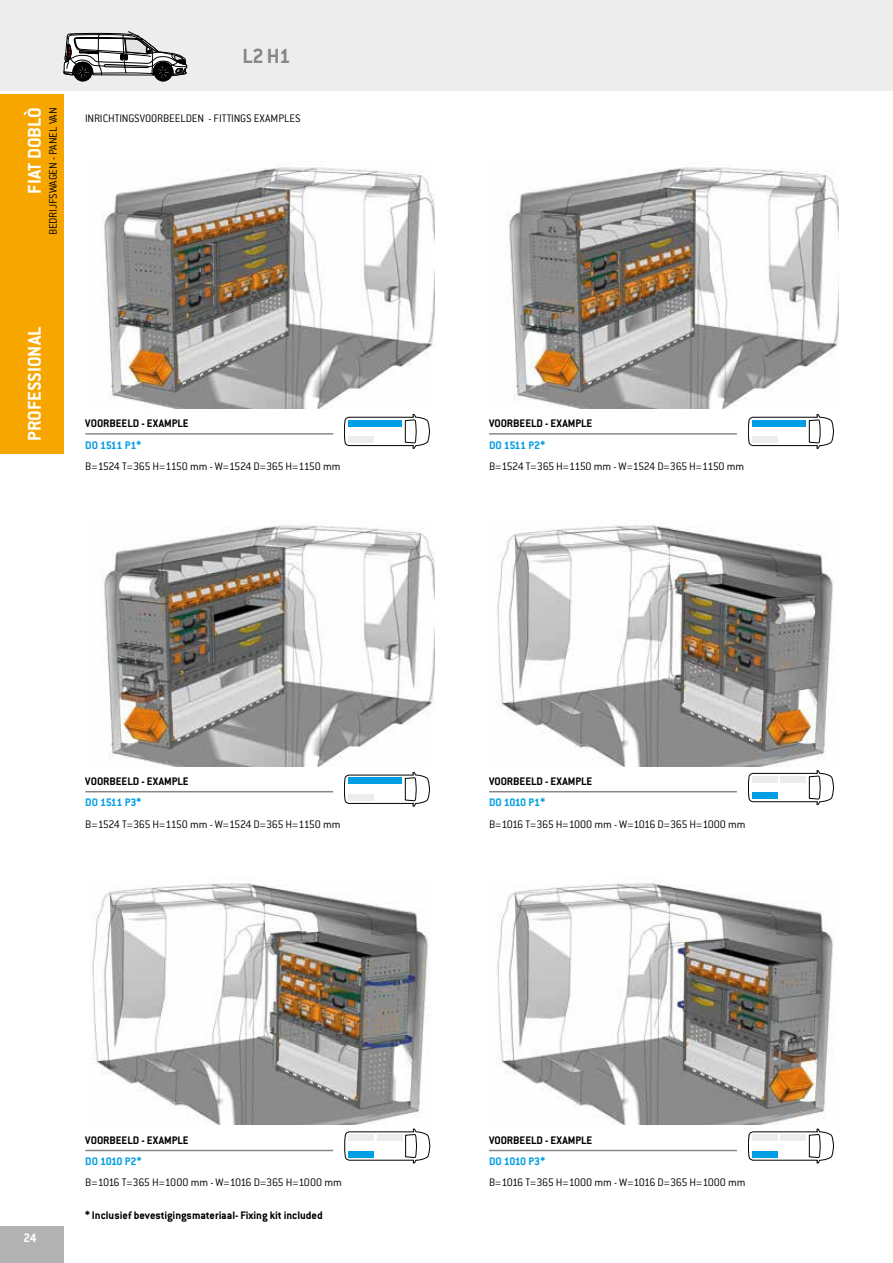
<style>
.page{position:relative;width:893px;height:1263px;background:#fff}
.page>*{position:absolute;margin:0;border:0;box-sizing:border-box;transform-origin:0 0}
.t1{font:700 22.5px "Conduit ITC Pro";color:#878786}
.t2{font:700 20.25px "Conduit ITC Pro";color:#fff}
.t3{font:700 13.5px "Conduit ITC Pro";color:#fff}
.t4{font:300 12px "Conduit ITC Pro";letter-spacing:-.06em;color:#000}
.t5{font:700 12px "Conduit ITC Pro";color:#000}
.t6{font:700 12px "Conduit ITC Pro";letter-spacing:-.045em;color:#009ee4}
.t7{font:300 12px "Conduit ITC Pro";letter-spacing:-.025em;color:#000}
.t8{font:300 12px "Conduit ITC Pro";letter-spacing:-.005em;color:#000}
</style>
<div class="page">
<div style="left:0;top:0;width:893px;height:90px;background:#ededed"></div>
<div style="left:0;top:1226px;width:64px;height:37px;background:#b2b2b2"></div>
<div style="left:0;top:95px;width:64px;height:359px;background:#f7a600"></div>
<svg style="left:344px;top:414px;width:86px;height:35px"></svg>
<div style="left:348px;top:420px;width:54px;height:6px;background:#009ee4"></div>
<div style="left:348px;top:437px;width:26px;height:6px;background:#ededed"></div>
<svg style="left:344px;top:772px;width:86px;height:34px"></svg>
<div style="left:348px;top:778px;width:54px;height:6px;background:#009ee4"></div>
<div style="left:348px;top:794px;width:26px;height:7px;background:#ededed"></div>
<svg style="left:748px;top:414px;width:86px;height:35px"></svg>
<div style="left:752px;top:420px;width:54px;height:6px;background:#009ee4"></div>
<div style="left:752px;top:437px;width:26px;height:6px;background:#ededed"></div>
<svg style="left:748px;top:1129px;width:86px;height:34px"></svg>
<div style="left:780px;top:1134px;width:26px;height:7px;background:#ededed"></div>
<div style="left:752px;top:1134px;width:26px;height:7px;background:#ededed"></div>
<div style="left:752px;top:1151px;width:26px;height:6px;background:#009ee4"></div>
<svg style="left:344px;top:1129px;width:86px;height:34px"></svg>
<div style="left:377px;top:1134px;width:25px;height:7px;background:#ededed"></div>
<div style="left:349px;top:1134px;width:25px;height:7px;background:#ededed"></div>
<div style="left:349px;top:1151px;width:25px;height:6px;background:#009ee4"></div>
<svg style="left:748px;top:770px;width:86px;height:35px"></svg>
<div style="left:780px;top:776px;width:26px;height:6px;background:#ededed"></div>
<div style="left:752px;top:776px;width:26px;height:6px;background:#ededed"></div>
<div style="left:752px;top:793px;width:26px;height:6px;background:#009ee4"></div>
<img style="left:92px;top:883px;width:336px;height:241px">
<img style="left:104px;top:525px;width:330px;height:241px">
<img style="left:104px;top:167px;width:330px;height:241px">
<img style="left:497px;top:883px;width:336px;height:241px">
<img style="left:497px;top:525px;width:336px;height:241px">
<img style="left:509px;top:167px;width:330px;height:241px">
<svg style="left:64px;top:31px;width:123px;height:50px"></svg>
<hr style="left:489px;top:433px;width:248px;height:2px;background:#878786">
<hr style="left:489px;top:791px;width:248px;height:1px;background:#878786">
<hr style="left:489px;top:1150px;width:248px;height:1px;background:#878786">
<hr style="left:85px;top:433px;width:248px;height:2px;background:#878786">
<hr style="left:85px;top:791px;width:248px;height:1px;background:#878786">
<hr style="left:85px;top:1150px;width:248px;height:1px;background:#878786">
<h1 class="t1" style="left:243px;top:44px;width:50px">L2 H1</h1>
<h2 class="t2" style="left:24px;top:194px;width:88px;rotate:-90deg">FIAT DOBLÒ</h2>
<p class="t8" style="left:48px;top:235px;width:129px;rotate:-90deg">BEDRIJFSWAGEN - PANEL VAN</p>
<p class="t7" style="left:85px;top:114px;width:217px">INRICHTINGSVOORBEELDEN - FITTINGS EXAMPLES</p>
<h2 class="t2" style="left:24px;top:441px;width:116px;rotate:-90deg">PROFESSIONAL</h2>
<p class="t5" style="left:85px;top:417px;width:105px">VOORBEELD - EXAMPLE</p>
<p class="t6" style="left:85px;top:439px;width:58px">DO 1511 P1*</p>
<p class="t4" style="left:85px;top:461px;width:257px">B=1524 T=365 H=1150 mm - W=1524 D=365 H=1150 mm</p>
<p class="t5" style="left:85px;top:775px;width:105px">VOORBEELD - EXAMPLE</p>
<p class="t6" style="left:85px;top:796px;width:58px">DO 1511 P3*</p>
<p class="t4" style="left:85px;top:819px;width:257px">B=1524 T=365 H=1150 mm - W=1524 D=365 H=1150 mm</p>
<p class="t3" style="left:23px;top:1230px;width:15px">24</p>
<p class="t5" style="left:85px;top:1134px;width:105px">VOORBEELD - EXAMPLE</p>
<p class="t6" style="left:85px;top:1155px;width:58px">DO 1010 P2*</p>
<p class="t4" style="left:85px;top:1178px;width:258px">B=1016 T=365 H=1000 mm - W=1016 D=365 H=1000 mm</p>
<p class="t5" style="left:85px;top:1209px;width:239px">* Inclusief bevestigingsmateriaal- Fixing kit included</p>
<p class="t5" style="left:489px;top:417px;width:105px">VOORBEELD - EXAMPLE</p>
<p class="t6" style="left:489px;top:439px;width:58px">DO 1511 P2*</p>
<p class="t4" style="left:489px;top:461px;width:257px">B=1524 T=365 H=1150 mm - W=1524 D=365 H=1150 mm</p>
<p class="t5" style="left:489px;top:775px;width:105px">VOORBEELD - EXAMPLE</p>
<p class="t6" style="left:489px;top:796px;width:58px">DO 1010 P1*</p>
<p class="t4" style="left:489px;top:819px;width:258px">B=1016 T=365 H=1000 mm - W=1016 D=365 H=1000 mm</p>
<p class="t5" style="left:489px;top:1134px;width:105px">VOORBEELD - EXAMPLE</p>
<p class="t6" style="left:489px;top:1155px;width:58px">DO 1010 P3*</p>
<p class="t4" style="left:489px;top:1178px;width:258px">B=1016 T=365 H=1000 mm - W=1016 D=365 H=1000 mm</p>
</div>
